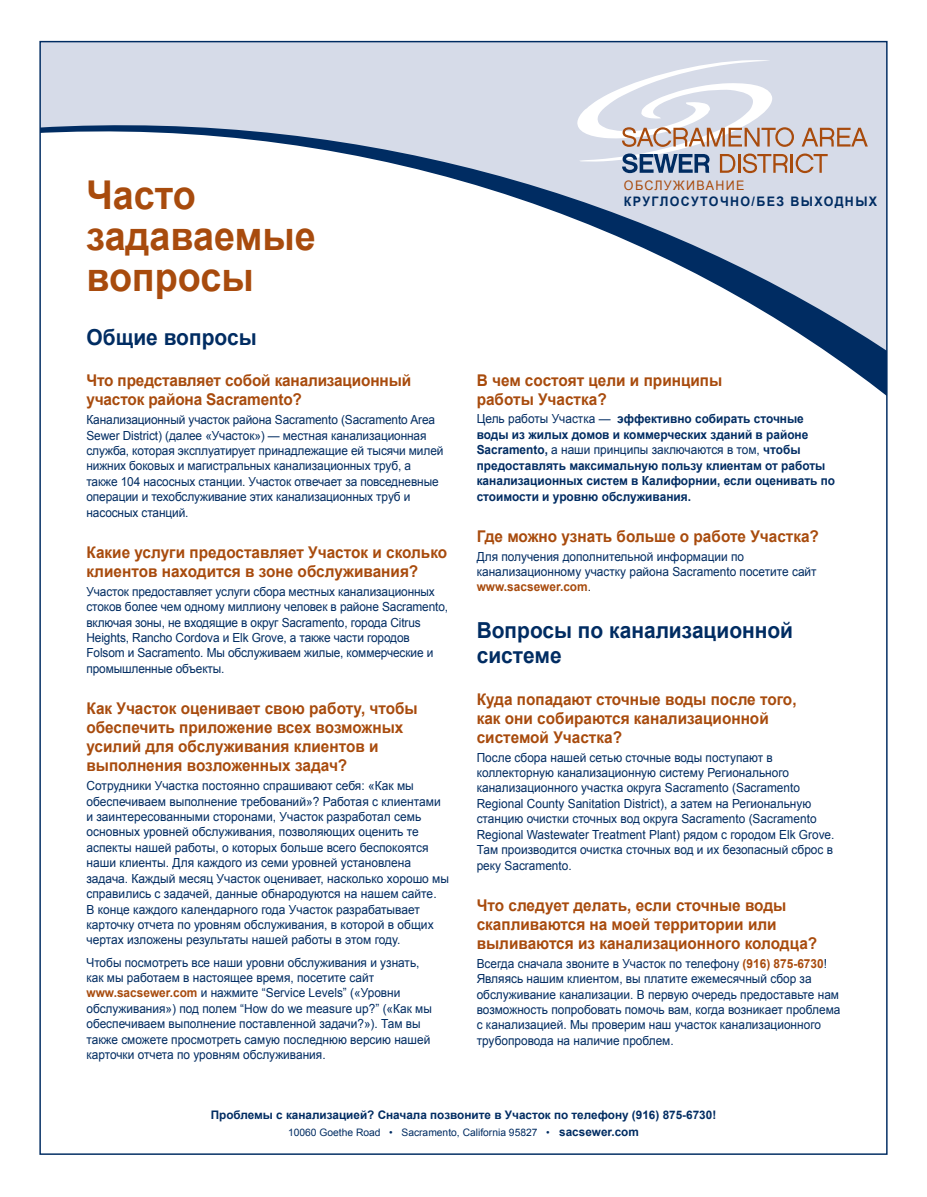
<style>
.page{position:relative;width:927px;height:1197px;background:#fff}
.page>*{position:absolute;margin:0;border:0;box-sizing:border-box;transform-origin:0 0}
.t1{font:700 39.75px/41.1px "Arial";color:#a84b0d;scale:.95 1}
.t2{font:700 22.05px/25px "Arial";color:#002c62;scale:.95 1}
.t3{font:700 16.2px/19px "Arial";color:#a84b0d;scale:.95 1}
.t4{font:700 13.2px "Arial";letter-spacing:.11em;color:#002c62;scale:.95 1}
.t5{font:13.2px "Arial";letter-spacing:.11em;color:#a84b0d;scale:.95 1}
.t6{font:12.45px/15.5px "Arial";color:#002c62;scale:.95 1}
.t7{font:12.45px/15.5px "Arial";color:#002c62;scale:.96 1}
.t8{font:700 12.45px/15.5px "Arial";color:#002c62;scale:.95 1}
.t9{font:700 11.7px "Arial";color:#002c62}
.t10{font:10.35px "Arial";color:#002c62}
.s1{font-weight:700;color:#a84b0d}
.s2{font-weight:400}
.s3{color:#231f20}
.s4{font-weight:700;font-size:11.7px}
</style>
<div class="page">
<div style="left:41px;top:43px;width:845px;height:60px;background:#d6dbe8"></div>
<svg style="left:577px;top:57px;width:291px;height:46px;background:#dbdfea"></svg>
<svg style="left:41px;top:103px;width:845px;height:293px"></svg>
<h1 class="t1" style="left:86px;top:176px;width:243px">Часто задаваемые вопросы</h1>
<h2 class="t2" style="left:86px;top:326px;width:181px">Общие вопросы</h2>
<h3 class="t3" style="left:86px;top:372px;width:343px">Что представляет собой канализационный участок района Sacramento?</h3>
<p class="t6" style="left:86px;top:412px;width:377px">Канализационный участок района Sacramento (Sacramento Area Sewer District) (далее «Участок») — местная канализационная служба, которая эксплуатирует принадлежащие ей тысячи милей нижних боковых и магистральных канализационных труб, а также 104 насосных станции. Участок отвечает за повседневные операции и техобслуживание этих канализационных труб и насосных станций.</p>
<h3 class="t3" style="left:86px;top:543px;width:381px">Какие услуги предоставляет Участок и сколько клиентов находится в зоне обслуживания?</h3>
<p class="t6" style="left:86px;top:584px;width:382px">Участок предоставляет услуги сбора местных канализационных стоков более чем одному миллиону человек в районе Sacramento, включая зоны, не входящие в округ Sacramento, города Citrus Heights, Rancho Cordova и Elk Grove, а также части городов Folsom и Sacramento. Мы обслуживаем жилые, коммерческие и промышленные объекты.</p>
<h3 class="t3" style="left:86px;top:699px;width:350px">Как Участок оценивает свою работу, чтобы обеспечить приложение всех возможных усилий для обслуживания клиентов и выполнения возложенных задач?</h3>
<p class="t7" style="left:86px;top:778px;width:379px">Сотрудники Участка постоянно спрашивают себя: «Как мы обеспечиваем выполнение требований»? Работая с клиентами и заинтересованными сторонами, Участок разработал семь основных уровней обслуживания, позволяющих оценить те аспекты нашей работы, о которых больше всего беспокоятся наши клиенты. Для каждого из семи уровней установлена задача. Каждый месяц Участок оценивает, насколько хорошо мы справились с задачей, данные обнародуются на нашем сайте.<br>В конце каждого календарного года Участок разрабатывает карточку отчета по уровням обслуживания, в которой в общих чертах изложены результаты нашей работы в этом году.</p>
<p class="t6" style="left:86px;top:955px;width:365px">Чтобы посмотреть все наши уровни обслуживания и узнать, как мы работаем в настоящее время, посетите сайт <span class="s1">www.sacsewer.com</span> и нажмите “Service Levels” («Уровни обслуживания») под полем “How do we measure up?” («Как мы обеспечиваем выполнение поставленной задачи?»). Там вы также сможете просмотреть самую последнюю версию нашей карточки отчета по уровням обслуживания.</p>
<p class="t5" style="left:624px;top:177px;width:128px">ОБСЛУЖИВАНИЕ</p>
<p class="t4" style="left:624px;top:193px;width:268px">КРУГЛОСУТОЧНО/БЕЗ ВЫХОДНЫХ</p>
<h3 class="t3" style="left:477px;top:371px;width:260px">В чем состоят цели и принципы работы Участка?</h3>
<p class="t8" style="left:477px;top:412px;width:379px"><span class="s2">Цель работы Участка —</span> эффективно собирать сточные воды из жилых домов и коммерческих зданий в районе Sacramento, <span class="s2">а наши принципы заключаются в том,</span> чтобы предоставлять максимальную пользу клиентам от работы канализационных систем в Калифорнии, если оценивать по стоимости и уровню обслуживания.</p>
<h3 class="t3" style="left:477px;top:527px;width:362px">Где можно узнать больше о работе Участка?</h3>
<p class="t6" style="left:477px;top:549px;width:359px">Для получения дополнительной информации по канализационному участку района Sacramento посетите сайт <span class="s1">www.sacsewer.com</span><span class="s3">.</span></p>
<h2 class="t2" style="left:477px;top:619px;width:335px">Вопросы по канализационной системе</h2>
<h3 class="t3" style="left:477px;top:690px;width:338px">Куда попадают сточные воды после того, как они собираются канализационной системой Участка?</h3>
<p class="t6" style="left:477px;top:750px;width:378px">После сбора нашей сетью сточные воды поступают в коллекторную канализационную систему Регионального канализационного участка округа Sacramento (Sacramento Regional County Sanitation District), а затем на Региональную станцию очистки сточных вод округа Sacramento (Sacramento Regional Wastewater Treatment Plant) рядом с городом Elk Grove.<br>Там производится очистка сточных вод и их безопасный сброс в реку Sacramento.</p>
<h3 class="t3" style="left:477px;top:896px;width:360px">Что следует делать, если сточные воды скапливаются на моей территории или выливаются из канализационного колодца?</h3>
<p class="t6" style="left:477px;top:956px;width:384px">Всегда сначала звоните в Участок по телефону <span class="s1">(916) 875-6730</span>!<br>Являясь нашим клиентом, вы платите ежемесячный сбор за обслуживание канализации. В первую очередь предоставьте нам возможность попробовать помочь вам, когда возникает проблема с канализацией. Мы проверим наш участок канализационного трубопровода на наличие проблем.</p>
<p class="t9" style="left:211px;top:1108px;width:507px">Проблемы с канализацией? Сначала позвоните в Участок по телефону (916) 875-6730!</p>
<p class="t10" style="left:288px;top:1125px;width:352px">10060 Goethe Road • Sacramento, California 95827 • <span class="s4">sacsewer.com</span></p>
</div>
